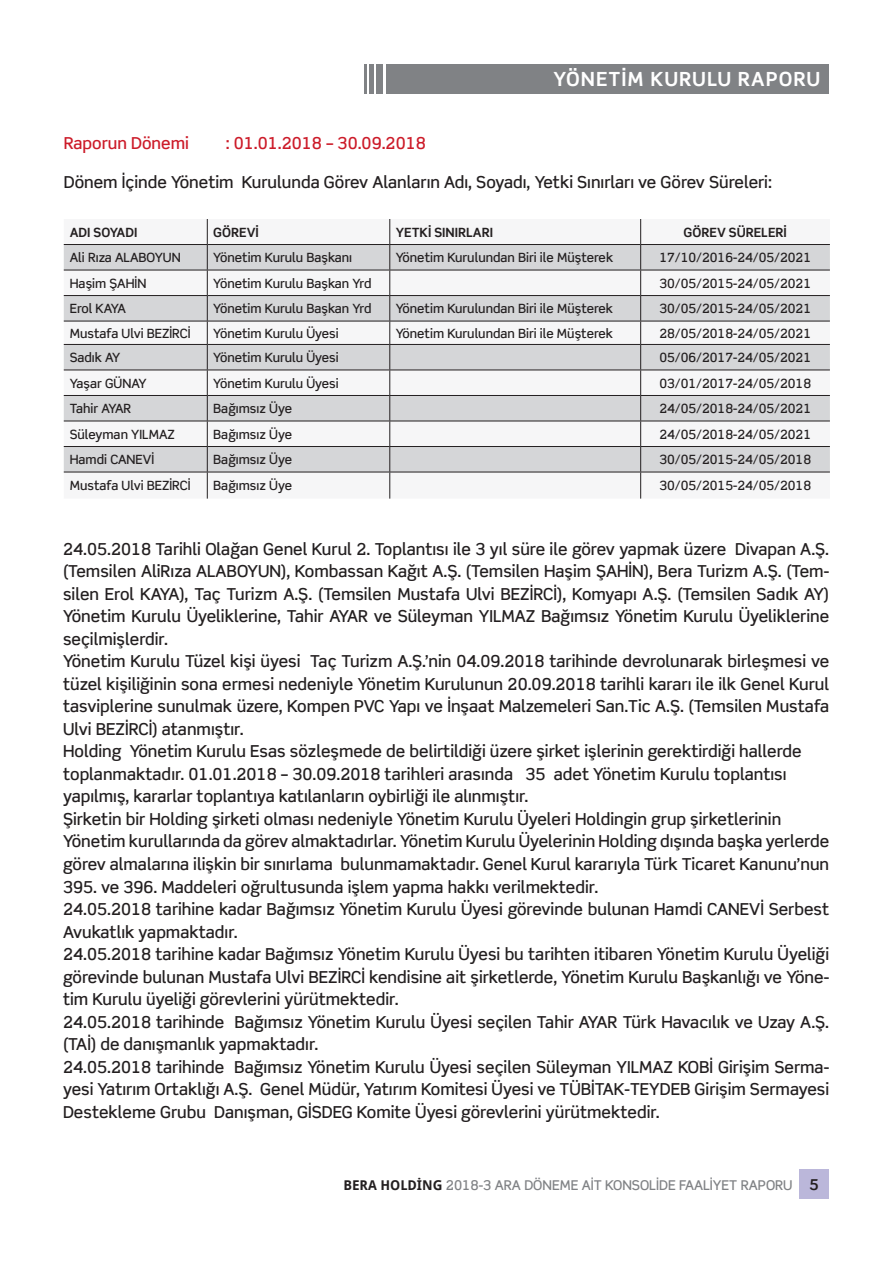
<style>
.page{position:relative;width:893px;height:1263px;background:#fff}
.page>*{position:absolute;margin:0;border:0;box-sizing:border-box;transform-origin:0 0}
.t1{font:700 19.5px "Scene Std";letter-spacing:.05em;color:#fff}
.t2{font:500 16.5px/22.5px "Scene Std";color:#231f20}
.t3{font:500 16.5px "Scene Std";color:#cc1b29}
.t4{font:500 13.5px "Scene Std";color:#808285}
.t5{font:500 12.75px "Scene Std";color:#231f20}
.t6{font:700 12.75px "Scene Std";color:#231f20}
.s1{font-family:"Droid Sans";font-weight:700;color:#231f20}
.s2{font-weight:700;font-size:15px;color:#231f20}
</style>
<div class="page">
<div style="left:799px;top:1169px;width:30px;height:30px;background:#bbb7da"></div>
<div style="left:386px;top:64px;width:443px;height:30px;background:#808285"></div>
<div style="left:377px;top:64px;width:6px;height:30px;background:#808285"></div>
<div style="left:369px;top:64px;width:5px;height:30px;background:#808285"></div>
<hr style="left:364px;top:64px;width:3px;height:30px;background:#808285">
<svg style="left:64px;top:219px;width:766px;height:280px"></svg>
<hr style="left:64px;top:244px;width:143px;height:1px;background:#231f20">
<hr style="left:207px;top:244px;width:183px;height:1px;background:#231f20">
<hr style="left:390px;top:244px;width:251px;height:1px;background:#231f20">
<hr style="left:641px;top:244px;width:189px;height:1px;background:#231f20">
<hr style="left:64px;top:270px;width:143px;height:1px;background:#231f20">
<hr style="left:207px;top:270px;width:183px;height:1px;background:#231f20">
<hr style="left:390px;top:270px;width:251px;height:1px;background:#231f20">
<hr style="left:641px;top:270px;width:189px;height:1px;background:#231f20">
<hr style="left:64px;top:295px;width:143px;height:1px;background:#231f20">
<hr style="left:207px;top:295px;width:183px;height:1px;background:#231f20">
<hr style="left:390px;top:295px;width:251px;height:1px;background:#231f20">
<hr style="left:641px;top:295px;width:189px;height:1px;background:#231f20">
<hr style="left:64px;top:321px;width:143px;height:1px;background:#231f20">
<hr style="left:207px;top:321px;width:183px;height:1px;background:#231f20">
<hr style="left:390px;top:321px;width:251px;height:1px;background:#231f20">
<hr style="left:641px;top:321px;width:189px;height:1px;background:#231f20">
<hr style="left:64px;top:344px;width:143px;height:1px;background:#231f20">
<hr style="left:207px;top:344px;width:183px;height:1px;background:#231f20">
<hr style="left:390px;top:344px;width:251px;height:1px;background:#231f20">
<hr style="left:641px;top:344px;width:189px;height:1px;background:#231f20">
<hr style="left:64px;top:370px;width:143px;height:1px;background:#231f20">
<hr style="left:207px;top:370px;width:183px;height:1px;background:#231f20">
<hr style="left:390px;top:370px;width:251px;height:1px;background:#231f20">
<hr style="left:641px;top:370px;width:189px;height:1px;background:#231f20">
<hr style="left:64px;top:395px;width:143px;height:1px;background:#231f20">
<hr style="left:207px;top:395px;width:183px;height:1px;background:#231f20">
<hr style="left:390px;top:395px;width:251px;height:1px;background:#231f20">
<hr style="left:641px;top:395px;width:189px;height:1px;background:#231f20">
<hr style="left:64px;top:421px;width:143px;height:1px;background:#231f20">
<hr style="left:207px;top:421px;width:183px;height:1px;background:#231f20">
<hr style="left:390px;top:421px;width:251px;height:1px;background:#231f20">
<hr style="left:641px;top:421px;width:189px;height:1px;background:#231f20">
<hr style="left:64px;top:446px;width:143px;height:1px;background:#231f20">
<hr style="left:207px;top:446px;width:183px;height:1px;background:#231f20">
<hr style="left:390px;top:446px;width:251px;height:1px;background:#231f20">
<hr style="left:641px;top:446px;width:189px;height:1px;background:#231f20">
<hr style="left:64px;top:472px;width:143px;height:1px;background:#231f20">
<hr style="left:207px;top:472px;width:183px;height:1px;background:#231f20">
<hr style="left:390px;top:472px;width:251px;height:1px;background:#231f20">
<hr style="left:641px;top:472px;width:189px;height:1px;background:#231f20">
<p class="t1" style="left:553px;top:67px;width:268px">YÖNETİM KURULU RAPORU</p>
<p class="t3" style="left:64px;top:133px;width:127px">Raporun Dönemi</p>
<p class="t3" style="left:226px;top:133px;width:201px">: 01.01.2018 – 30.09.2018</p>
<p class="t2" style="left:64px;top:171px;width:710px">Dönem İçinde Yönetim Kurulunda Görev Alanların Adı, Soyadı, Yetki Sınırları ve Görev Süreleri:</p>
<p class="t6" style="left:70px;top:224px;width:69px">ADI SOYADI</p>
<p class="t6" style="left:213px;top:224px;width:47px">GÖREVİ</p>
<p class="t6" style="left:396px;top:224px;width:99px">YETKİ SINIRLARI</p>
<p class="t6" style="left:684px;top:224px;width:105px">GÖREV SÜRELERİ</p>
<p class="t5" style="left:70px;top:250px;width:112px">Ali Rıza ALABOYUN</p>
<p class="t5" style="left:213px;top:250px;width:140px">Yönetim Kurulu Başkanı</p>
<p class="t5" style="left:396px;top:250px;width:219px">Yönetim Kurulundan Biri ile Müşterek</p>
<p class="t5" style="left:659px;top:250px;width:153px">17/10/2016-24/05/2021</p>
<p class="t5" style="left:70px;top:275px;width:78px">Haşim ŞAHİN</p>
<p class="t5" style="left:213px;top:275px;width:160px">Yönetim Kurulu Başkan Yrd</p>
<p class="t5" style="left:659px;top:275px;width:153px">30/05/2015-24/05/2021</p>
<p class="t5" style="left:70px;top:301px;width:58px">Erol KAYA</p>
<p class="t5" style="left:213px;top:301px;width:160px">Yönetim Kurulu Başkan Yrd</p>
<p class="t5" style="left:396px;top:301px;width:219px">Yönetim Kurulundan Biri ile Müşterek</p>
<p class="t5" style="left:659px;top:301px;width:153px">30/05/2015-24/05/2021</p>
<p class="t5" style="left:70px;top:325px;width:122px">Mustafa Ulvi BEZİRCİ</p>
<p class="t5" style="left:213px;top:325px;width:127px">Yönetim Kurulu Üyesi</p>
<p class="t5" style="left:396px;top:325px;width:219px">Yönetim Kurulundan Biri ile Müşterek</p>
<p class="t5" style="left:659px;top:325px;width:153px">28/05/2018-24/05/2021</p>
<p class="t5" style="left:70px;top:350px;width:52px">Sadık AY</p>
<p class="t5" style="left:213px;top:350px;width:127px">Yönetim Kurulu Üyesi</p>
<p class="t5" style="left:659px;top:350px;width:153px">05/06/2017-24/05/2021</p>
<p class="t5" style="left:70px;top:375px;width:78px">Yaşar GÜNAY</p>
<p class="t5" style="left:213px;top:375px;width:127px">Yönetim Kurulu Üyesi</p>
<p class="t5" style="left:659px;top:375px;width:153px">03/01/2017-24/05/2018</p>
<p class="t5" style="left:70px;top:401px;width:63px">Tahir AYAR</p>
<p class="t5" style="left:213px;top:401px;width:80px">Bağımsız Üye</p>
<p class="t5" style="left:659px;top:401px;width:153px">24/05/2018-24/05/2021</p>
<p class="t5" style="left:70px;top:426px;width:107px">Süleyman YILMAZ</p>
<p class="t5" style="left:213px;top:426px;width:80px">Bağımsız Üye</p>
<p class="t5" style="left:659px;top:426px;width:153px">24/05/2018-24/05/2021</p>
<p class="t5" style="left:70px;top:452px;width:86px">Hamdi CANEVİ</p>
<p class="t5" style="left:213px;top:452px;width:80px">Bağımsız Üye</p>
<p class="t5" style="left:659px;top:452px;width:153px">30/05/2015-24/05/2018</p>
<p class="t5" style="left:70px;top:478px;width:122px">Mustafa Ulvi BEZİRCİ</p>
<p class="t5" style="left:213px;top:478px;width:80px">Bağımsız Üye</p>
<p class="t5" style="left:659px;top:478px;width:153px">30/05/2015-24/05/2018</p>
<p class="t2" style="left:63px;top:538px;width:768px">24.05.2018 Tarihli Olağan Genel Kurul 2. Toplantısı ile 3 yıl süre ile görev yapmak üzere Divapan A.Ş. (Temsilen AliRıza ALABOYUN), Kombassan Kağıt A.Ş. (Temsilen Haşim ŞAHİN), Bera Turizm A.Ş. (Tem&shy;silen Erol KAYA), Taç Turizm A.Ş. (Temsilen Mustafa Ulvi BEZİRCİ), Komyapı A.Ş. (Temsilen Sadık AY)<br>Yönetim Kurulu Üyeliklerine, Tahir AYAR ve Süleyman YILMAZ Bağımsız Yönetim Kurulu Üyeliklerine seçilmişlerdir.<br>Yönetim Kurulu Tüzel kişi üyesi Taç Turizm A.Ş.’nin 04.09.2018 tarihinde devrolunarak birleşmesi ve tüzel kişiliğinin sona ermesi nedeniyle Yönetim Kurulunun 20.09.2018 tarihli kararı ile ilk Genel Kurul tasviplerine sunulmak üzere, Kompen PVC Yapı ve İnşaat Malzemeleri San.Tic A.Ş. (Temsilen Mustafa Ulvi BEZİRCİ) atanmıştır.<br>Holding Yönetim Kurulu Esas sözleşmede de belirtildiği üzere şirket işlerinin gerektirdiği hallerde toplanmaktadır. 01.01.2018 – 30.09.2018 tarihleri arasında 35 adet Yönetim Kurulu toplantısı yapılmış, kararlar toplantıya katılanların oybirliği ile alınmıştır.<br>Şirketin bir Holding şirketi olması nedeniyle Yönetim Kurulu Üyeleri Holdingin grup şirketlerinin Yönetim kurullarında da görev almaktadırlar. Yönetim Kurulu Üyelerinin Holding dışında başka yerlerde görev almalarına ilişkin bir sınırlama bulunmamaktadır. Genel Kurul kararıyla Türk Ticaret Kanunu’nun 395. ve 396. Maddeleri oğrultusunda işlem yapma hakkı verilmektedir.<br>24.05.2018 tarihine kadar Bağımsız Yönetim Kurulu Üyesi görevinde bulunan Hamdi CANEVİ Serbest Avukatlık yapmaktadır.<br>24.05.2018 tarihine kadar Bağımsız Yönetim Kurulu Üyesi bu tarihten itibaren Yönetim Kurulu Üyeliği görevinde bulunan Mustafa Ulvi BEZİRCİ kendisine ait şirketlerde, Yönetim Kurulu Başkanlığı ve Yöne&shy;tim Kurulu üyeliği görevlerini yürütmektedir.<br>24.05.2018 tarihinde Bağımsız Yönetim Kurulu Üyesi seçilen Tahir AYAR Türk Havacılık ve Uzay A.Ş. (TAİ) de danışmanlık yapmaktadır.<br>24.05.2018 tarihinde Bağımsız Yönetim Kurulu Üyesi seçilen Süleyman YILMAZ KOBİ Girişim Serma&shy;yesi Yatırım Ortaklığı A.Ş. Genel Müdür, Yatırım Komitesi Üyesi ve TÜBİTAK-TEYDEB Girişim Sermayesi Destekleme Grubu Danışman, GİSDEG Komite Üyesi görevlerini yürütmektedir.</p>
<p class="t4" style="left:343px;top:1176px;width:477px"><span class="s1">BERA HOLDİNG</span> 2018-3 ARA DÖNEME AİT KONSOLİDE FAALİYET RAPORU <span class="s2">5</span></p>
</div>
